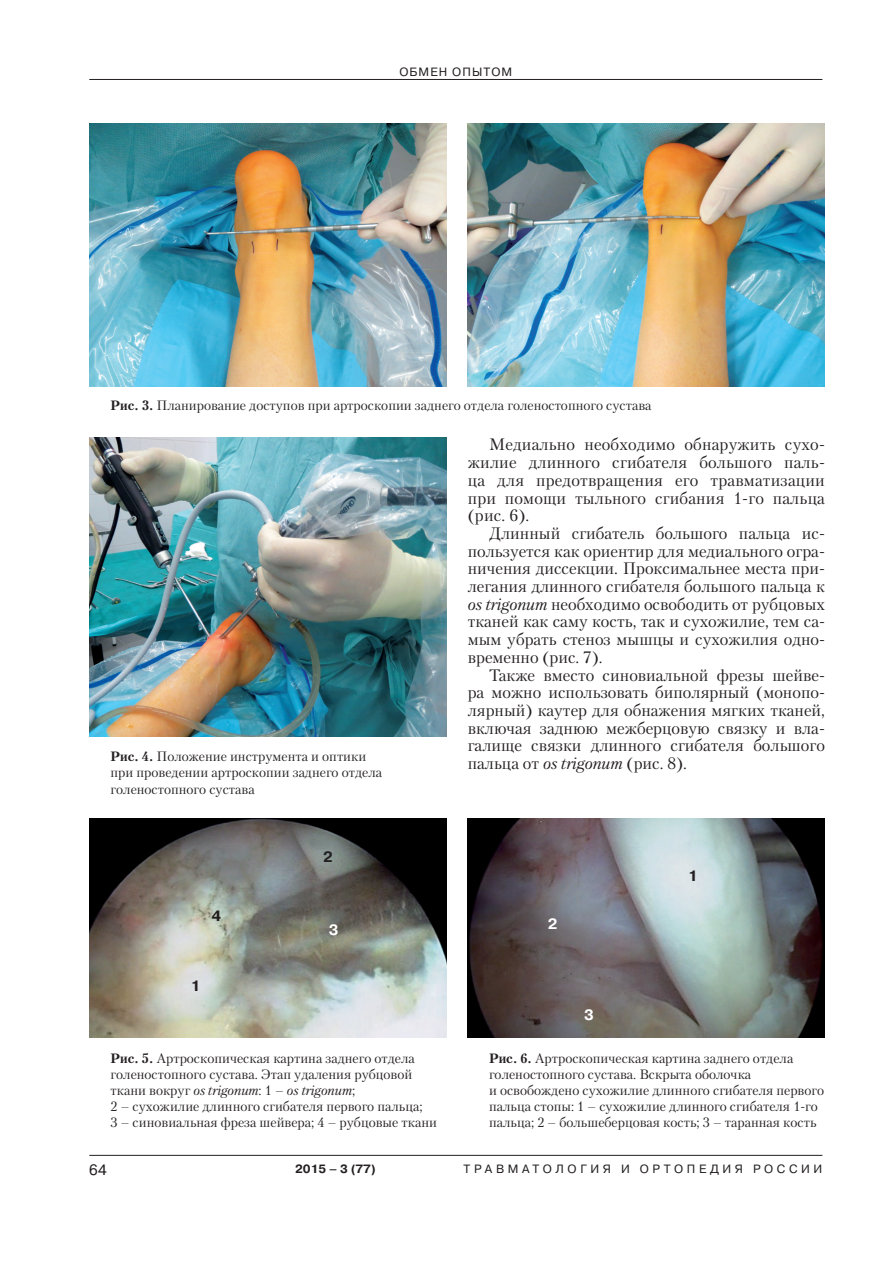
<style>
.page{position:relative;width:893px;height:1263px;background:#fff}
.page>*{position:absolute;margin:0;border:0;box-sizing:border-box;transform-origin:0 0}
.t1{font:16.5px/17.7px "Petersburg C";color:#231f20;text-align:justify}
.t2{font:700 15px "Pragmatica C";color:#231f20}
.t3{font:700 15px "Pragmatica C";color:#fff}
.t4{font:15px "Pragmatica C";color:#231f20}
.t5{font:13.5px/16.2px "Petersburg C";color:#231f20}
.t6{font:12px "Pragmatica C";letter-spacing:.3em;color:#231f20}
.t7{font:12px "Pragmatica C";letter-spacing:.09em;color:#231f20}
.t8{font:700 12px "Pragmatica C";color:#231f20}
.s1{font-weight:700}
.s2{font-style:italic}
</style>
<div class="page">
<hr style="left:89px;top:79px;width:733px;height:1px;background:#231f20">
<hr style="left:89px;top:1155px;width:733px;height:1px;background:#231f20">
<img style="left:89px;top:819px;width:357px;height:218px">
<img style="left:89px;top:438px;width:357px;height:298px">
<img style="left:468px;top:819px;width:357px;height:218px">
<img style="left:89px;top:123px;width:357px;height:264px">
<img style="left:468px;top:123px;width:357px;height:264px">
<p class="t7" style="left:399px;top:65px;width:114px">обмен опытом</p>
<p class="t5" style="left:111px;top:397px;width:542px"><span class="s1">Рис. 3.</span> Планирование доступов при артроскопии заднего отдела голеностопного сустава</p>
<p class="t1" style="left:468px;top:436px;width:359px;text-indent:21px">Медиально необходимо обнаружить сухо&shy;жилие длинного сгибателя большого паль&shy;ца для предотвращения его травматизации при помощи тыльного сгибания 1-го пальца (рис. 6).</p>
<p class="t1" style="left:468px;top:524px;width:359px;text-indent:21px">Длинный сгибатель большого пальца ис&shy;пользуется как ориентир для медиального огра&shy;ничения диссекции. Проксимальнее места при&shy;легания длинного сгибателя большого пальца к <span class="s2">os trigonum</span> необходимо освободить от рубцовых тканей как саму кость, так и сухожилие, тем са&shy;мым убрать стеноз мышцы и сухожилия одно&shy;временно (рис. 7).</p>
<p class="t1" style="left:468px;top:666px;width:359px;text-indent:21px">Также вместо синовиальной фрезы шейве&shy;ра можно использовать биполярный (монопо&shy;лярный) каутер для обнажения мягких тканей, включая заднюю межберцовую связку и вла&shy;галище связки длинного сгибателя большого пальца от <span class="s2">os trigonum</span> (рис. 8).</p>
<p class="t5" style="left:111px;top:748px;width:273px"><span class="s1">Рис. 4.</span> Положение инструмента и оптики при проведении артроскопии заднего отдела голеностопного сустава</p>
<p class="t2" style="left:212px;top:908px;width:11px">4</p>
<p class="t2" style="left:191px;top:978px;width:11px">1</p>
<p class="t2" style="left:323px;top:848px;width:11px">2</p>
<p class="t3" style="left:329px;top:921px;width:11px">3</p>
<p class="t5" style="left:111px;top:1049px;width:328px"><span class="s1">Рис. 5.</span> Артроскопическая картина заднего отдела голеностопного сустава. Этап удаления рубцовой ткани вокруг <span class="s2">os trigonum</span>: 1 – <span class="s2">os trigonum</span>;<br>2 – сухожилие длинного сгибателя первого пальца;<br>3 – синовиальная фреза шейвера; 4 – рубцовые ткани</p>
<p class="t3" style="left:548px;top:915px;width:11px">2</p>
<p class="t3" style="left:584px;top:1006px;width:11px">3</p>
<p class="t2" style="left:688px;top:867px;width:11px">1</p>
<p class="t5" style="left:489px;top:1049px;width:337px"><span class="s1">Рис. 6.</span> Артроскопическая картина заднего отдела голеностопного сустава. Вскрыта оболочка<br>и освобождено сухожилие длинного сгибателя первого пальца стопы: 1 – сухожилие длинного сгибателя 1-го пальца; 2 – большеберцовая кость; 3 – таранная кость</p>
<p class="t4" style="left:89px;top:1161px;width:19px">64</p>
<p class="t8" style="left:295px;top:1162px;width:82px">2015 – 3 (77)</p>
<p class="t6" style="left:463px;top:1162px;width:360px">травматология и ортопедия россии</p>
</div>
